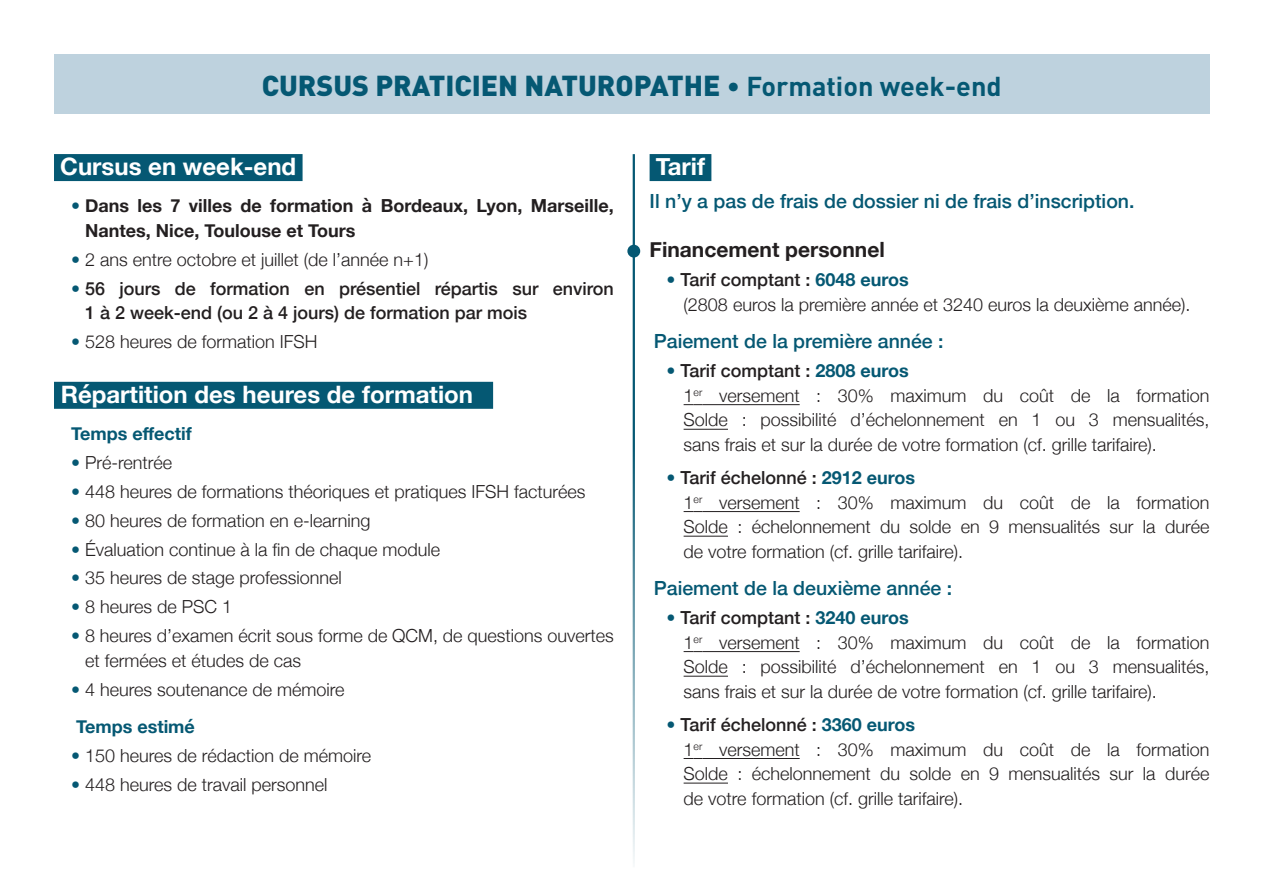
<style>
.page{position:relative;width:1263px;height:893px;background:#fff}
.page>*{position:absolute;margin:0;border:0;box-sizing:border-box;transform-origin:0 0}
.t1{font:900 28.5px "DIN";color:#055873}
.t2{font:700 24px "Helvetica Neue";color:#fff}
.t3{font:700 21px "Helvetica Neue";color:#231f20}
.t4{font:500 19.5px "Helvetica Neue";color:#055873}
.t5{font:300 18px/24.6px "Helvetica Neue";color:#231f20;text-align:justify}
.t6{font:500 18px/24.6px "Helvetica Neue";color:#231f20}
.t7{font:700 18px/24.6px "Helvetica Neue";color:#231f20}
.t8{font:700 18px "Helvetica Neue";color:#055873}
.s1{font-weight:700;font-size:27px}
.s2{font-weight:300;color:#055873}
.s3{color:#055873}
.s4{font-weight:700;color:#055873}
</style>
<div class="page">
<div style="left:54px;top:54px;width:1155px;height:60px;background:#bed2de"></div>
<div style="left:54px;top:154px;width:249px;height:27px;background:#055873"></div>
<div style="left:54px;top:382px;width:439px;height:27px;background:#055873"></div>
<div style="left:650px;top:154px;width:61px;height:27px;background:#055873"></div>
<svg style="left:684px;top:404px;width:18px;height:1px"></svg>
<hr style="left:702px;top:404px;width:98px;height:1px;background:#231f20">
<hr style="left:684px;top:429px;width:44px;height:1px;background:#231f20">
<svg style="left:684px;top:511px;width:18px;height:1px"></svg>
<hr style="left:702px;top:511px;width:98px;height:1px;background:#231f20">
<hr style="left:684px;top:536px;width:44px;height:1px;background:#231f20">
<svg style="left:684px;top:651px;width:18px;height:1px"></svg>
<hr style="left:702px;top:651px;width:98px;height:1px;background:#231f20">
<hr style="left:684px;top:676px;width:44px;height:1px;background:#231f20">
<svg style="left:684px;top:758px;width:18px;height:1px"></svg>
<hr style="left:702px;top:758px;width:98px;height:1px;background:#231f20">
<hr style="left:684px;top:783px;width:44px;height:1px;background:#231f20">
<hr style="left:633px;top:154px;width:2px;height:713px;background:#055873">
<div style="left:627px;top:245px;width:13px;height:13px;background:#055873;border-radius:50%"></div>
<p class="t1" style="left:262px;top:66px;width:741px">CURSUS PRATICIEN NATUROPATHE <span class="s1">• Formation week-end</span></p>
<p class="t2" style="left:60px;top:148px;width:238px">Cursus en week-end</p>
<p class="t7" style="left:85px;top:194px;width:530px;text-indent:-14px"><span class="s2">•</span> Dans les 7 villes de formation à Bordeaux, Lyon, Marseille,<br>Nantes, Nice, Toulouse et Tours</p>
<p class="t5" style="left:71px;top:246px;width:359px"><span class="s3">•</span> 2 ans entre octobre et juillet (de l’année n+1)</p>
<p class="t6" style="left:85px;top:275px;width:530px;text-indent:-14px"><span class="s2">•</span> 56 jours de formation en présentiel répartis sur environ<br>1 à 2 week-end (ou 2 à 4 jours) de formation par mois</p>
<p class="t5" style="left:71px;top:328px;width:248px"><span class="s3">•</span> 528 heures de formation IFSH</p>
<p class="t2" style="left:61px;top:375px;width:414px">Répartition des heures de formation</p>
<p class="t8" style="left:71px;top:420px;width:122px">Temps effectif</p>
<p class="t5" style="left:71px;top:449px;width:103px"><span class="s3">•</span> Pré-rentrée</p>
<p class="t5" style="left:71px;top:478px;width:516px"><span class="s3">•</span> 448 heures de formations théoriques et pratiques IFSH facturées</p>
<p class="t5" style="left:71px;top:507px;width:301px"><span class="s3">•</span> 80 heures de formation en e-learning</p>
<p class="t5" style="left:71px;top:536px;width:371px"><span class="s3">•</span> Évaluation continue à la fin de chaque module</p>
<p class="t5" style="left:71px;top:564px;width:272px"><span class="s3">•</span> 35 heures de stage professionnel</p>
<p class="t5" style="left:71px;top:593px;width:163px"><span class="s3">•</span> 8 heures de PSC 1</p>
<p class="t5" style="left:85px;top:622px;width:530px;text-indent:-14px"><span class="s3">•</span> 8 heures d’examen écrit sous forme de QCM, de questions ouvertes et fermées et études de cas</p>
<p class="t5" style="left:71px;top:676px;width:275px"><span class="s3">•</span> 4 heures soutenance de mémoire</p>
<p class="t8" style="left:76px;top:712px;width:120px">Temps estimé</p>
<p class="t5" style="left:71px;top:742px;width:302px"><span class="s3">•</span> 150 heures de rédaction de mémoire</p>
<p class="t5" style="left:71px;top:771px;width:258px"><span class="s3">•</span> 448 heures de travail personnel</p>
<p class="t2" style="left:656px;top:148px;width:51px">Tarif</p>
<p class="t4" style="left:650px;top:186px;width:486px">Il n’y a pas de frais de dossier ni de frais d’inscription.</p>
<p class="t3" style="left:650px;top:233px;width:237px">Financement personnel</p>
<p class="t6" style="left:667px;top:266px;width:244px"><span class="s2">•</span> Tarif comptant : <span class="s4">6048 euros</span></p>
<p class="t5" style="left:684px;top:291px;width:508px">(2808 euros la première année et 3240 euros la deuxième année).</p>
<p class="t4" style="left:654px;top:326px;width:291px">Paiement de la première année :</p>
<p class="t6" style="left:667px;top:357px;width:244px"><span class="s2">•</span> Tarif comptant : <span class="s4">2808 euros</span></p>
<p class="t5" style="left:684px;top:382px;width:527px">1<sup>er</sup> versement : 30% maximum du coût de la formation Solde : possibilité d’échelonnement en 1 ou 3 mensualités, sans frais et sur la durée de votre formation (cf. grille tarifaire).</p>
<p class="t6" style="left:667px;top:464px;width:250px"><span class="s2">•</span> Tarif échelonné : <span class="s4">2912 euros</span></p>
<p class="t5" style="left:684px;top:488px;width:527px">1<sup>er</sup> versement : 30% maximum du coût de la formation Solde : échelonnement du solde en 9 mensualités sur la durée de votre formation (cf. grille tarifaire).</p>
<p class="t4" style="left:654px;top:572px;width:300px">Paiement de la deuxième année :</p>
<p class="t6" style="left:667px;top:604px;width:244px"><span class="s2">•</span> Tarif comptant : <span class="s4">3240 euros</span></p>
<p class="t5" style="left:684px;top:629px;width:527px">1<sup>er</sup> versement : 30% maximum du coût de la formation Solde : possibilité d’échelonnement en 1 ou 3 mensualités, sans frais et sur la durée de votre formation (cf. grille tarifaire).</p>
<p class="t6" style="left:667px;top:711px;width:250px"><span class="s2">•</span> Tarif échelonné : <span class="s4">3360 euros</span></p>
<p class="t5" style="left:684px;top:735px;width:527px">1<sup>er</sup> versement : 30% maximum du coût de la formation Solde : échelonnement du solde en 9 mensualités sur la durée de votre formation (cf. grille tarifaire).</p>
</div>
